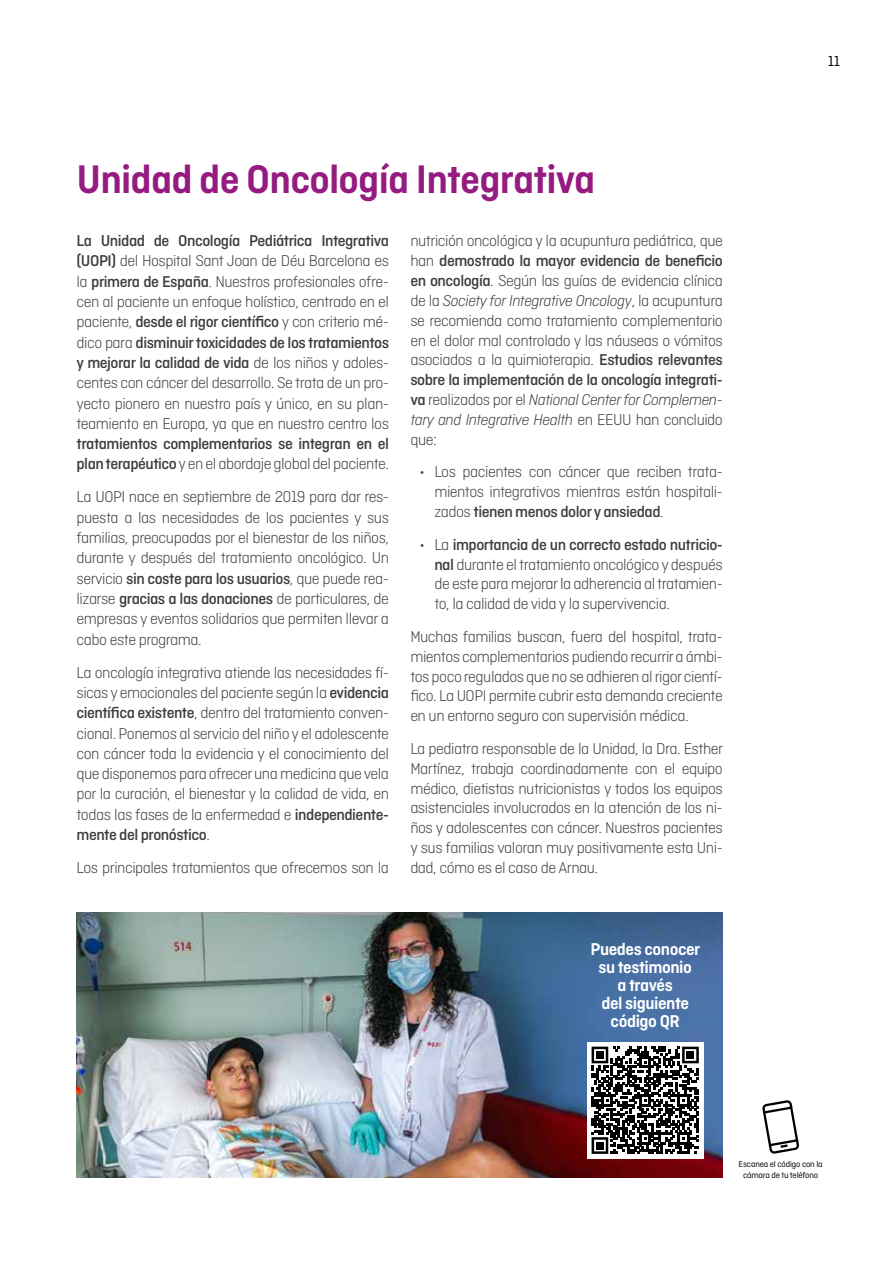
<style>
.page{position:relative;width:893px;height:1263px;background:#fff}
.page>*{position:absolute;margin:0;border:0;box-sizing:border-box;transform-origin:0 0}
.t1{font:600 42px "Ciutadella";letter-spacing:-.02em;color:#951b81}
.t2{font:600 18px/18px "Ciutadella";letter-spacing:-.025em;color:#fff;text-align:center}
.t3{font:300 16.5px/19.8px "Ciutadella";letter-spacing:-.03em;color:#3c3c3b;text-align:justify}
.t4{font:500 16.5px/20.2px "Ciutadella";letter-spacing:-.03em;color:#3c3c3b}
.t5{font:15px "Ciutadella";color:#000}
.t6{font:9px/10.8px "Ciutadella";letter-spacing:-.02em;color:#000;text-align:center}
.s1{font-weight:500}
.s2{font-weight:300}
.s3{font-style:italic}
</style>
<div class="page">
<img style="left:77px;top:912px;width:646px;height:266px">
<div style="left:587px;top:1042px;width:116px;height:116px;background:#fff"></div>
<svg style="left:592px;top:1047px;width:107px;height:107px"></svg>
<div style="left:596px;top:1051px;width:7px;height:7px;background:#000"></div>
<div style="left:687px;top:1051px;width:7px;height:7px;background:#000"></div>
<div style="left:596px;top:1142px;width:7px;height:7px;background:#000"></div>
<svg style="left:762px;top:1100px;width:37px;height:54px"></svg>
<h1 class="t1" style="left:77px;top:155px;width:520px">Unidad de Oncología Integrativa</h1>
<p class="t3" style="left:77px;top:231px;width:314px;line-height:20.2px"><span class="s1">La Unidad de Oncología Pediátrica Integrativa (UOPI)</span> del Hospital Sant Joan de Déu Barcelona es la <span class="s1">primera de España</span>. Nuestros profesionales ofre&shy;cen al paciente un enfoque holístico, centrado en el paciente, <span class="s1">desde el rigor científico</span> y con criterio mé&shy;dico para <span class="s1">disminuir toxicidades de los tratamientos y mejorar la calidad de vida</span> de los niños y adoles&shy;centes con cáncer del desarrollo. Se trata de un pro&shy;yecto pionero en nuestro país y único, en su plan&shy;teamiento en Europa, ya que en nuestro centro los</p>
<p class="t4" style="left:77px;top:433px;width:314px">tratamientos complementarios se integran en el plan terapéutico <span class="s2">y en el abordaje global del paciente.</span></p>
<p class="t3" style="left:77px;top:487px;width:314px;line-height:20.2px">La UOPI nace en septiembre de 2019 para dar res&shy;puesta a las necesidades de los pacientes y sus familias, preocupadas por el bienestar de los niños, durante y después del tratamiento oncológico. Un servicio <span class="s1">sin coste para los usuarios</span>, que puede rea&shy;lizarse <span class="s1">gracias a las donaciones</span> de particulares, de empresas y eventos solidarios que permiten llevar a cabo este programa.</p>
<p class="t3" style="left:77px;top:662px;width:314px;line-height:20.2px">La oncología integrativa atiende las necesidades fí&shy;sicas y emocionales del paciente según la <span class="s1">evidencia científica existente</span>, dentro del tratamiento conven&shy;cional. Ponemos al servicio del niño y el adolescente con cáncer toda la evidencia y el conocimiento del que disponemos para ofrecer una medicina que vela por la curación, el bienestar y la calidad de vida, en todas las fases de la enfermedad e <span class="s1">independiente&shy;mente del pronóstico</span>.</p>
<p class="t3" style="left:77px;top:858px;width:314px">Los principales tratamientos que ofrecemos son la</p>
<p class="t3" style="left:410px;top:231px;width:314px">nutrición oncológica y la acupuntura pediátrica, que han <span class="s1">demostrado la mayor evidencia de beneficio en oncología</span>. Según las guías de evidencia clínica de la <span class="s3">Society for Integrative Oncology</span>, la acupuntura se recomienda como tratamiento complementario en el dolor mal controlado y las náuseas o vómitos asociados a la quimioterapia. <span class="s1">Estudios relevantes sobre la implementación de la oncología integrati&shy;va</span> realizados por el <span class="s3">National Center for Complemen&shy;tary and Integrative Health</span> en EEUU han concluido que:</p>
<p class="t3" style="left:434px;top:462px;width:290px;text-indent:-15px">• Los pacientes con cáncer que reciben trata&shy;mientos integrativos mientras están hospitali&shy;zados <span class="s1">tienen menos dolor y ansiedad</span>.</p>
<p class="t3" style="left:434px;top:534px;width:290px;text-indent:-15px">• La <span class="s1">importancia de un correcto estado nutricio&shy;nal</span> durante el tratamiento oncológico y después de este para mejorar la adherencia al tratamien&shy;to, la calidad de vida y la supervivencia.</p>
<p class="t3" style="left:410px;top:626px;width:314px">Muchas familias buscan, fuera del hospital, trata&shy;mientos complementarios pudiendo recurrir a ámbi&shy;tos poco regulados que no se adhieren al rigor cientí&shy;fico. La UOPI permite cubrir esta demanda creciente en un entorno seguro con supervisión médica.</p>
<p class="t3" style="left:410px;top:738px;width:314px">La pediatra responsable de la Unidad, la Dra. Esther Martínez, trabaja coordinadamente con el equipo médico, dietistas nutricionistas y todos los equipos asistenciales involucrados en la atención de los ni&shy;ños y adolescentes con cáncer. Nuestros pacientes y sus familias valoran muy positivamente esta Uni&shy;dad, cómo es el caso de Arnau.</p>
<p class="t2" style="left:590px;top:940px;width:111px">Puedes conocer su testimonio<br>a través<br>del siguiente código QR</p>
<p class="t5" style="left:828px;top:53px;width:13px">11</p>
<p class="t6" style="left:739px;top:1159px;width:86px">Escanea el código con la cámara de tu teléfono</p>
</div>
